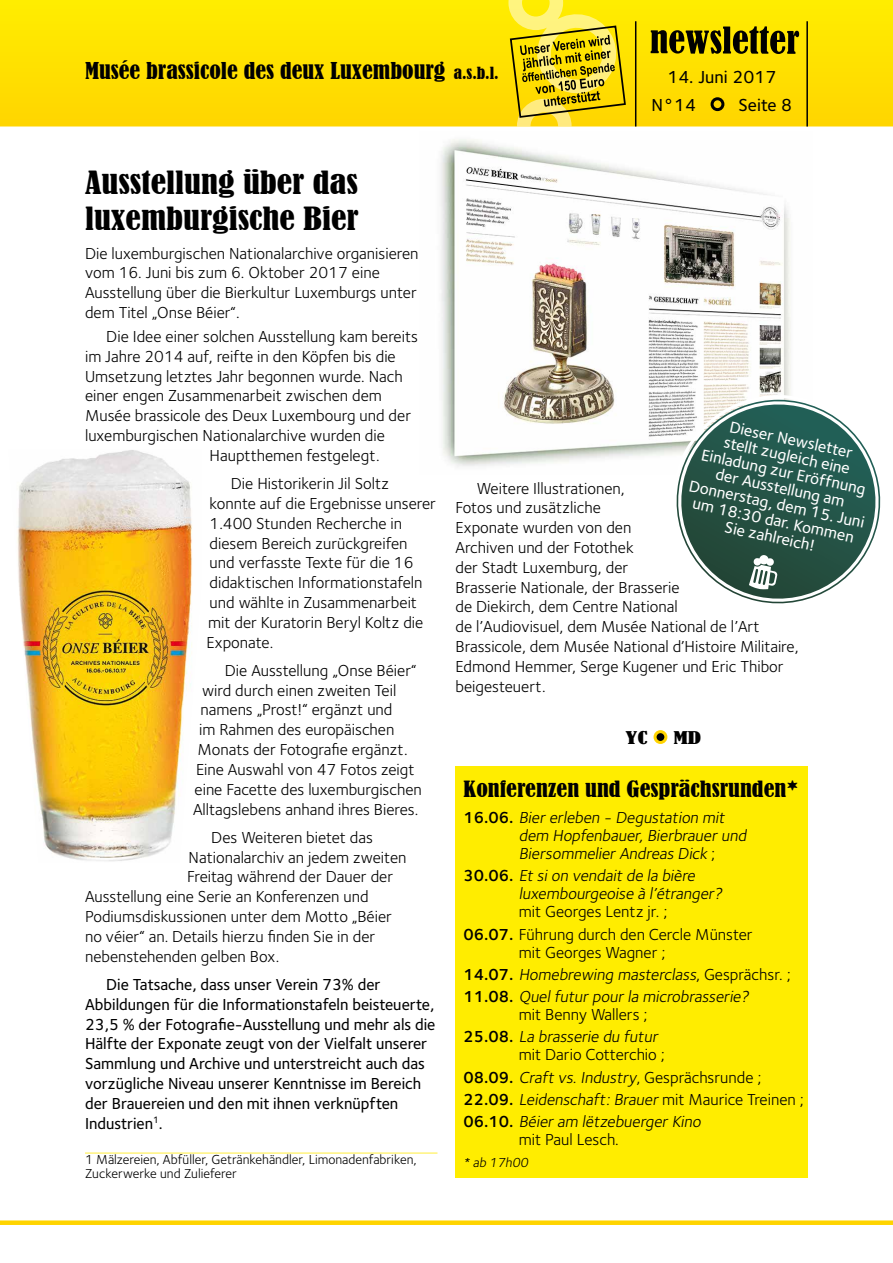
<style>
.page{position:relative;width:893px;height:1263px;background:#fff}
.page>*{position:absolute;margin:0;border:0;box-sizing:border-box;transform-origin:0 0}
.t1{font:condensed 30px/36px "Bernard";color:#000;scale:1.15 1}
.t2{font:condensed 21.75px "Bernard";color:#000;scale:1.1 1}
.t3{font:condensed 21px "Bernard";color:#000;scale:1.15 1}
.t4{font:18px/28.5px "Foundry Sterling Medium CE";color:#000}
.t5{font:16.5px/19.8px "Foundry Sterling Book CE";color:#000}
.t6{font:italic 16.5px/22.2px "Foundry Sterling Book CE";color:#000}
.t7{font:16.5px/19.8px "Foundry Sterling Medium CE";color:#000}
.t8{font:16.5px/16.5px "Foundry Sterling Medium CE";color:#fff;text-align:center}
.t9{font:condensed 16.5px "Bernard";color:#000;scale:1.5 1}
.t10{font:13.5px/13.5px "Foundry Sterling Book CE";color:#000}
.t11{font:italic 13.5px "Foundry Sterling Book CE";color:#000}
.s1{font-size:15.75px}
.s2{font-family:"Foundry Sterling Demi CE";font-style:normal}
.s3{font-style:normal}
.s4{font-family:"Foundry Sterling Demi CE"}
</style>
<div class="page">
<svg style="left:0;top:0;width:893px;height:126px;background:#fee100"></svg>
<svg style="left:651px;top:26px;width:148px;height:28px;background:#7d7000"></svg>
<div style="left:712px;top:99px;width:11px;height:11px;background:#ffd400;border-radius:50%"></div>
<div style="left:711px;top:97px;width:13px;height:14px;border:3px solid #000;border-radius:50%"></div>
<div style="left:0;top:1220px;width:893px;height:5px;background:#ffd400"></div>
<hr style="left:806px;top:21px;width:2px;height:105px;background:#000">
<svg style="left:453px;top:66px;width:46px;height:14px"></svg>
<svg style="left:508px;top:0;width:129px;height:126px;background:#dbc41e"></svg>
<img style="left:440px;top:139px;width:351px;height:328px">
<hr style="left:85px;top:1152px;width:352px;height:1px;background:#ffef44">
<div style="left:655px;top:732px;width:11px;height:10px;background:#000;border-radius:50%"></div>
<div style="left:654px;top:730px;width:13px;height:14px;border:3px solid #ffd400;border-radius:50%"></div>
<img style="left:17px;top:450px;width:175px;height:411px">
<svg style="left:660px;top:383px;width:131px;height:84px"></svg>
<svg style="left:667px;top:390px;width:214px;height:214px"></svg>
<svg style="left:749px;top:555px;width:29px;height:34px"></svg>
<div style="left:455px;top:767px;width:353px;height:411px;background:#ffed00"></div>
<h2 class="t2" style="left:85px;top:58px;width:378px">Musée brassicole des deux Luxembourg <span class="s1">a.s.b.l.</span></h2>
<p class="t4" style="left:651px;top:63px;width:126px;text-indent:16px">14. Juni 2017<br>N°14</p>
<p class="t4" style="left:738px;top:91px;width:55px">Seite 8</p>
<h1 class="t1" style="left:85px;top:165px;width:239px">Ausstellung über das luxemburgische Bier</h1>
<p class="t5" style="left:85px;top:243px;width:335px">Die luxemburgischen Nationalarchive organisieren vom 16. Juni bis zum 6. Oktober 2017 eine Ausstellung über die Bierkultur Luxemburgs unter dem Titel „Onse Béier“.</p>
<p class="t5" style="left:106px;top:327px;width:313px">Die Idee einer solchen Ausstellung kam bereits</p>
<p class="t5" style="left:85px;top:347px;width:312px">im Jahre 2014 auf, reifte in den Köpfen bis die</p>
<p class="t5" style="left:85px;top:366px;width:319px">Umsetzung letztes Jahr begonnen wurde. Nach</p>
<p class="t5" style="left:85px;top:386px;width:298px">einer engen Zusammenarbeit zwischen dem</p>
<p class="t5" style="left:85px;top:406px;width:328px">Musée brassicole des Deux Luxembourg und der</p>
<p class="t5" style="left:85px;top:426px;width:301px">luxemburgischen Nationalarchive wurden die</p>
<p class="t5" style="left:210px;top:446px;width:172px">Hauptthemen festgelegt.</p>
<p class="t5" style="left:207px;top:474px;width:231px;text-indent:24px">Die Historikerin Jil Soltz konnte auf die Ergebnisse unserer<br>1.400 Stunden Recherche in diesem Bereich zurückgreifen<br>und verfasste Texte für die 16 didaktischen Informationstafeln und wählte in Zusammenarbeit mit der Kuratorin Beryl Koltz die<br>Exponate.</p>
<p class="t5" style="left:225px;top:661px;width:193px">Die Ausstellung „Onse Béier“</p>
<p class="t5" style="left:202px;top:680px;width:196px">wird durch einen zweiten Teil</p>
<p class="t5" style="left:201px;top:700px;width:193px">namens „Prost!“ ergänzt und</p>
<p class="t5" style="left:199px;top:720px;width:197px">im Rahmen des europäischen</p>
<p class="t5" style="left:198px;top:740px;width:212px">Monats der Fotografie ergänzt.</p>
<p class="t5" style="left:196px;top:760px;width:220px">Eine Auswahl von 47 Fotos zeigt</p>
<p class="t5" style="left:195px;top:779px;width:229px">eine Facette des luxemburgischen</p>
<p class="t5" style="left:193px;top:799px;width:227px">Alltagslebens anhand ihres Bieres.</p>
<p class="t5" style="left:211px;top:827px;width:163px">Des Weiteren bietet das</p>
<p class="t5" style="left:189px;top:847px;width:219px">Nationalarchiv an jedem zweiten</p>
<p class="t5" style="left:187px;top:867px;width:208px">Freitag während der Dauer der</p>
<p class="t5" style="left:85px;top:887px;width:285px">Ausstellung eine Serie an Konferenzen und</p>
<p class="t5" style="left:85px;top:907px;width:308px">Podiumsdiskussionen unter dem Motto „Béier</p>
<p class="t5" style="left:85px;top:926px;width:292px">no véier“ an. Details hierzu finden Sie in der</p>
<p class="t5" style="left:85px;top:946px;width:196px">nebenstehenden gelben Box.</p>
<p class="t7" style="left:85px;top:975px;width:352px;text-indent:21px">Die Tatsache, dass unser Verein 73% der Abbildungen für die Informationstafeln beisteuerte, 23,5 % der Fotografie-Ausstellung und mehr als die Hälfte der Exponate zeugt von der Vielfalt unserer Sammlung und Archive und unterstreicht auch das vorzügliche Niveau unserer Kenntnisse im Bereich der Brauereien und den mit ihnen verknüpften Industrien<sup>1</sup>.</p>
<p class="t10" style="left:85px;top:1153px;width:333px">1 Mälzereien, Abfüller, Getränkehändler, Limonadenfabriken,<br>Zuckerwerke und Zulieferer</p>
<p class="t8" style="left:705px;top:413px;width:180px;rotate:12deg">Dieser Newsletter<br>stellt zugleich eine<br>Einladung zur Eröffnung der Ausstellung am<br>Donnerstag, dem 15. Juni um 18:30 dar. Kommen<br>Sie zahlreich!</p>
<p class="t5" style="left:455px;top:478px;width:345px;text-indent:21px">Weitere Illustrationen,<br>Fotos und zusätzliche<br>Exponate wurden von den<br>Archiven und der Fotothek<br>der Stadt Luxemburg, der<br>Brasserie Nationale, der Brasserie<br>de Diekirch, dem Centre National<br>de l’Audiovisuel, dem Musée National de l’Art<br>Brassicole, dem Musée National d’Histoire Militaire,<br>Edmond Hemmer, Serge Kugener und Eric Thibor beigesteuert.</p>
<p class="t9" style="left:626px;top:728px;width:16px">YC</p>
<p class="t9" style="left:673px;top:728px;width:20px">MD</p>
<p class="t3" style="left:463px;top:776px;width:293px">Konferenzen und Gesprächsrunden*</p>
<p class="t6" style="left:519px;top:809px;width:232px;line-height:18px;text-indent:-55px"><span class="s2">1 6 . 0 6 .</span> Bier erleben - Degustation mit dem Hopfenbauer,Bierbrauer und<br>Biersommelier Andreas Dick <span class="s3">;</span></p>
<p class="t6" style="left:519px;top:867px;width:208px;line-height:18px;text-indent:-55px"><span class="s2">3 0 . 0 6 .</span> Et sion vendait de la bière luxembourgeoise à l’étranger?</p>
<p class="t5" style="left:463px;top:901px;width:291px;line-height:22.2px;text-indent:55px">mit Georges Lentz jr. ;<br><span class="s4">06.07.</span> Führung durch den Cercle Münster</p>
<p class="t6" style="left:463px;top:941px;width:329px;text-indent:55px"><span class="s3">mit Georges Wagner ;<br></span><span class="s2">1 4 . 0 7 .</span> Homebrewing masterclass<span class="s3">, G e s p rä c h s r. ;<br></span><span class="s2">1 1 . 0 8 .</span> Quelfutur pour la microbrasserie?</p>
<p class="t6" style="left:463px;top:1004px;width:199px;text-indent:55px"><span class="s3">mit Benny Wallers ;<br></span><span class="s2">2 5 . 0 8 .</span> La brasserie du futur</p>
<p class="t6" style="left:463px;top:1044px;width:342px;text-indent:55px"><span class="s3">mit Dario Cotterchio ;<br></span><span class="s2">08.09.</span> Craft vs.Industry<span class="s3">, Gesprächsrunde ; </span><span class="s2">22.09.</span> Leidenschaft:Brauer <span class="s3">mit Maurice Treinen ; </span><span class="s2">0 6 . 1 0 .</span> Béier am lëtzebuerger Kino</p>
<p class="t5" style="left:519px;top:1130px;width:102px">mit Paul Lesch.</p>
<p class="t11" style="left:463px;top:1155px;width:69px">* ab 17h00</p>
</div>
